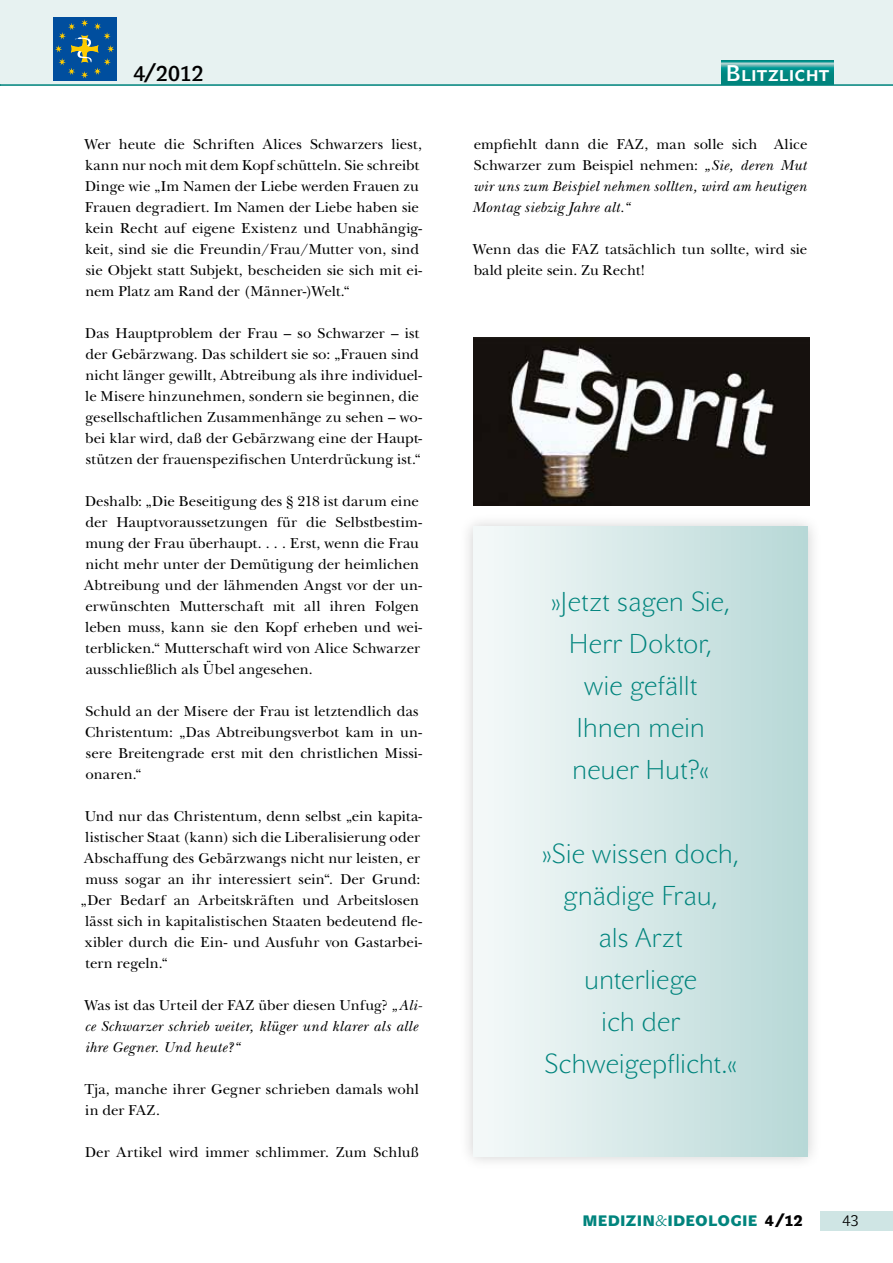
<style>
.page{position:relative;width:893px;height:1263px;background:#fff}
.page>*{position:absolute;margin:0;border:0;box-sizing:border-box;transform-origin:0 0}
.t1{font:27px/42px "John Sans White Pro";letter-spacing:-.01em;color:#00847d;text-align:center}
.t2{font:22.5px "John Sans Medium Pro";letter-spacing:.02em;color:#fff}
.t3{font:21px "John Sans Medium Pro";color:#000}
.t4{font:15px/21px "New Baskerville Std";color:#000}
.t5{font:italic 15px/21px "New Baskerville Std";letter-spacing:.025em;color:#000}
.t6{font:15px "John Sans Black Pro";letter-spacing:.015em;color:#00847d}
.t7{font:15px "John Sans Lite Pro";color:#000}
.s1{font-style:normal}
.s2{font-family:"Serifa";font-weight:300}
.s3{font-family:"John Sans Lite Pro"}
.s4{color:#000}
</style>
<div class="page">
<div style="left:1px;top:0;width:892px;height:86px;background:#e7f2f1"></div>
<hr style="left:0;top:0;width:1px;height:86px;background:#e7f2f1">
<hr style="left:0;top:84px;width:893px;height:2px;background:#00847d">
<div style="left:820px;top:1211px;width:73px;height:19px;background:#cfe5e4"></div>
<div style="left:53px;top:17px;width:63px;height:63px;background:#004e9e"></div>
<svg style="left:55px;top:19px;width:59px;height:59px"></svg>
<svg style="left:722px;top:61px;width:111px;height:23px;background:#1a948f"></svg>
<img style="left:473px;top:338px;width:337px;height:168px">
<div style="left:459px;top:512px;width:363px;height:658px;background:#000;opacity:.2"></div>
<div style="left:473px;top:527px;width:335px;height:630px;background:linear-gradient(to right,#f5fafa,#b7d8d7)"></div>
<h3 class="t3" style="left:134px;top:61px;width:71px">4/2012</h3>
<h2 class="t2" style="left:726px;top:60px;width:105px">Blitzlicht</h2>
<p class="t4" style="left:84px;top:133px;width:339px">Wer heute die Schriften Alices Schwarzers liest, kann nur noch mit dem Kopf schütteln. Sie schreibt Dinge wie „Im Namen der Liebe werden Frauen zu Frauen degradiert. Im Namen der Liebe haben sie kein Recht auf eigene Existenz und Unabhängig&shy;keit, sind sie die Freundin/Frau/Mutter von, sind sie Objekt statt Subjekt, bescheiden sie sich mit ei&shy;nem Platz am Rand der (Männer-)Welt.“</p>
<p class="t4" style="left:85px;top:322px;width:339px">Das Hauptproblem der Frau – so Schwarzer – ist der Gebärzwang. Das schildert sie so: „Frauen sind nicht länger gewillt, Abtreibung als ihre individuel&shy;le Misere hinzunehmen, sondern sie beginnen, die gesellschaftlichen Zusammenhänge zu sehen – wo&shy;bei klar wird, daß der Gebärzwang eine der Haupt&shy;stützen der frauenspezifischen Unterdrückung ist.“</p>
<p class="t4" style="left:84px;top:490px;width:339px">Deshalb: „Die Beseitigung des § 218 ist darum eine der Hauptvoraussetzungen für die Selbstbestim&shy;mung der Frau überhaupt. . . . Erst, wenn die Frau nicht mehr unter der Demütigung der heimlichen Abtreibung und der lähmenden Angst vor der un&shy;erwünschten Mutterschaft mit all ihren Folgen leben muss, kann sie den Kopf erheben und wei&shy;terblicken.“ Mutterschaft wird von Alice Schwarzer ausschließlich als Übel angesehen.</p>
<p class="t4" style="left:85px;top:700px;width:339px">Schuld an der Misere der Frau ist letztendlich das Christentum: „Das Abtreibungsverbot kam in un&shy;sere Breitengrade erst mit den christlichen Missi&shy;onaren.“</p>
<p class="t4" style="left:81px;top:805px;width:343px">Und nur das Christentum, denn selbst „ein kapita&shy;listischer Staat (kann) sich die Liberalisierung oder Abschaffung des Gebärzwangs nicht nur leisten, er muss sogar an ihr interessiert sein“. Der Grund: „Der Bedarf an Arbeitskräften und Arbeitslosen lässt sich in kapitalistischen Staaten bedeutend fle&shy;xibler durch die Ein- und Ausfuhr von Gastarbei&shy;tern regeln.“</p>
<p class="t5" style="left:84px;top:994px;width:339px"><span class="s1">Was ist das Urteil der FAZ über diesen Unfug?</span> „Ali&shy;ce Schwarzer schrieb weiter, klüger und klarer als alle ihre Gegner. Und heute?“</p>
<p class="t4" style="left:84px;top:1078px;width:336px">Tja, manche ihrer Gegner schrieben damals wohl in der FAZ.</p>
<p class="t4" style="left:85px;top:1141px;width:335px">Der Artikel wird immer schlimmer. Zum Schluß</p>
<p class="t5" style="left:472px;top:133px;width:337px;text-align:justify"><span class="s1">empfiehlt dann die FAZ, man solle sich Alice Schwarzer zum Beispiel nehmen:</span> „Sie, deren Mut wir uns zum Beispiel nehmen sollten, wird am heutigen Montag siebzig Jahre alt.“</p>
<p class="t4" style="left:473px;top:238px;width:336px">Wenn das die FAZ tatsächlich tun sollte, wird sie bald pleite sein. Zu Recht!</p>
<h1 class="t1" style="left:551px;top:580px;width:181px"><span class="s2">»</span>Jetzt sagen Sie,<br>Herr Doktor, wie gefällt<br>Ihnen mein neuer Hut?<span class="s2">«</span></h1>
<h1 class="t1" style="left:542px;top:832px;width:199px"><span class="s2">»</span>Sie wissen doch, gnädige Frau,<br>als Arzt unterliege<br>ich der<br>Schweigepflicht.<span class="s2">«</span></h1>
<p class="t6" style="left:582px;top:1212px;width:222px">MEDIZIN<span class="s3">&amp;</span>I DEOLOGIE <span class="s4">4/12</span></p>
<p class="t7" style="left:842px;top:1212px;width:18px">43</p>
</div>
